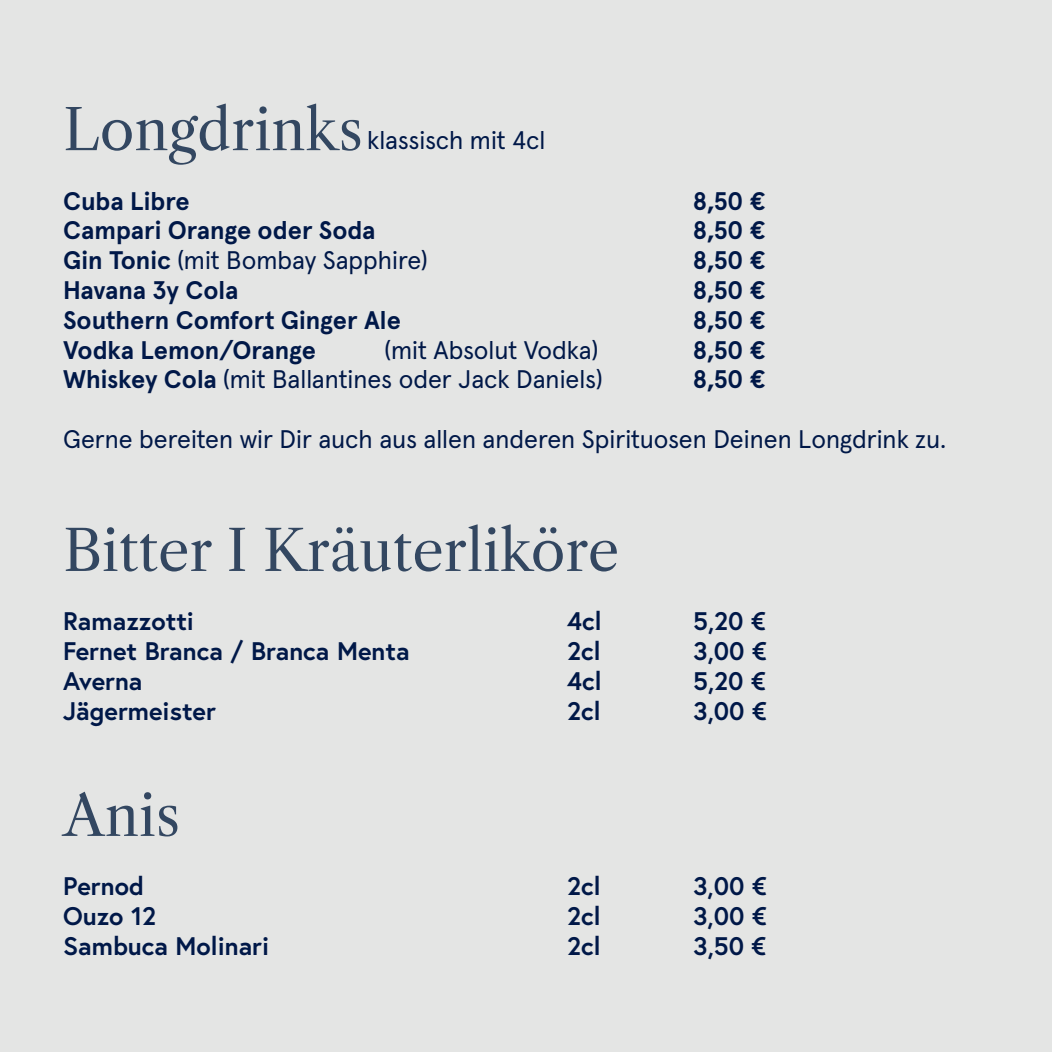
<style>
.page{position:relative;width:1052px;height:1052px;background:#e4e5e4}
.page>*{position:absolute;margin:0;border:0;box-sizing:border-box;transform-origin:0 0}
.t1{font:56px "Libre Caslon Text";color:#334761}
.t2{font:25.38px "Apercu Pro";color:#001848}
.t3{font:700 25.38px "Europa";color:#001848}
.t4{font:700 25.38px "Apercu Pro";color:#001848}
.s1{font-weight:700}
</style>
<div class="page">
<h1 class="t1" style="left:63px;top:96px;width:301px">Longdrinks</h1>
<p class="t4" style="left:63px;top:181px;width:128px">Cuba Libre</p>
<p class="t4" style="left:693px;top:181px;width:74px">8,50 €</p>
<p class="t4" style="left:63px;top:211px;width:314px">Campari Orange oder Soda</p>
<p class="t4" style="left:693px;top:211px;width:74px">8,50 €</p>
<p class="t2" style="left:63px;top:241px;width:366px"><span class="s1">Gin Tonic</span> (mit Bombay Sapphire)</p>
<p class="t4" style="left:693px;top:240px;width:74px">8,50 €</p>
<p class="t4" style="left:63px;top:270px;width:177px">Havana 3y Cola</p>
<p class="t4" style="left:693px;top:270px;width:74px">8,50 €</p>
<p class="t4" style="left:63px;top:300px;width:339px">Southern Comfort Ginger Ale</p>
<p class="t4" style="left:693px;top:300px;width:74px">8,50 €</p>
<p class="t4" style="left:63px;top:330px;width:254px">Vodka Lemon/Orange</p>
<p class="t2" style="left:384px;top:330px;width:215px">(mit Absolut Vodka)</p>
<p class="t4" style="left:693px;top:330px;width:74px">8,50 €</p>
<p class="t2" style="left:63px;top:360px;width:541px"><span class="s1">Whiskey Cola</span> (mit Ballantines oder Jack Daniels)</p>
<p class="t4" style="left:693px;top:359px;width:74px">8,50 €</p>
<p class="t2" style="left:63px;top:419px;width:885px">Gerne bereiten wir Dir auch aus allen anderen Spirituosen Deinen Longdrink zu.</p>
<p class="t2" style="left:367px;top:121px;width:180px">klassisch mit 4cl</p>
<h1 class="t1" style="left:63px;top:516px;width:557px">Bitter I Kräuterliköre</h1>
<p class="t3" style="left:63px;top:604px;width:132px">Ramazzotti</p>
<p class="t3" style="left:567px;top:604px;width:36px">4cl</p>
<p class="t3" style="left:693px;top:604px;width:74px">5,20 €</p>
<p class="t3" style="left:63px;top:634px;width:348px">Fernet Branca / Branca Menta</p>
<p class="t3" style="left:567px;top:634px;width:35px">2cl</p>
<p class="t3" style="left:693px;top:634px;width:75px">3,00 €</p>
<p class="t3" style="left:63px;top:664px;width:81px">Averna</p>
<p class="t3" style="left:567px;top:664px;width:36px">4cl</p>
<p class="t3" style="left:693px;top:664px;width:74px">5,20 €</p>
<p class="t3" style="left:63px;top:693px;width:154px">Jägermeister</p>
<p class="t3" style="left:567px;top:693px;width:35px">2cl</p>
<p class="t3" style="left:693px;top:693px;width:75px">3,00 €</p>
<h1 class="t1" style="left:63px;top:781px;width:119px">Anis</h1>
<p class="t3" style="left:63px;top:869px;width:82px">Pernod</p>
<p class="t3" style="left:567px;top:869px;width:35px">2cl</p>
<p class="t3" style="left:693px;top:869px;width:75px">3,00 €</p>
<p class="t3" style="left:63px;top:899px;width:95px">Ouzo 12</p>
<p class="t3" style="left:567px;top:899px;width:35px">2cl</p>
<p class="t3" style="left:693px;top:899px;width:75px">3,00 €</p>
<p class="t3" style="left:63px;top:928px;width:208px">Sambuca Molinari</p>
<p class="t3" style="left:567px;top:928px;width:35px">2cl</p>
<p class="t3" style="left:693px;top:928px;width:75px">3,50 €</p>
</div>
